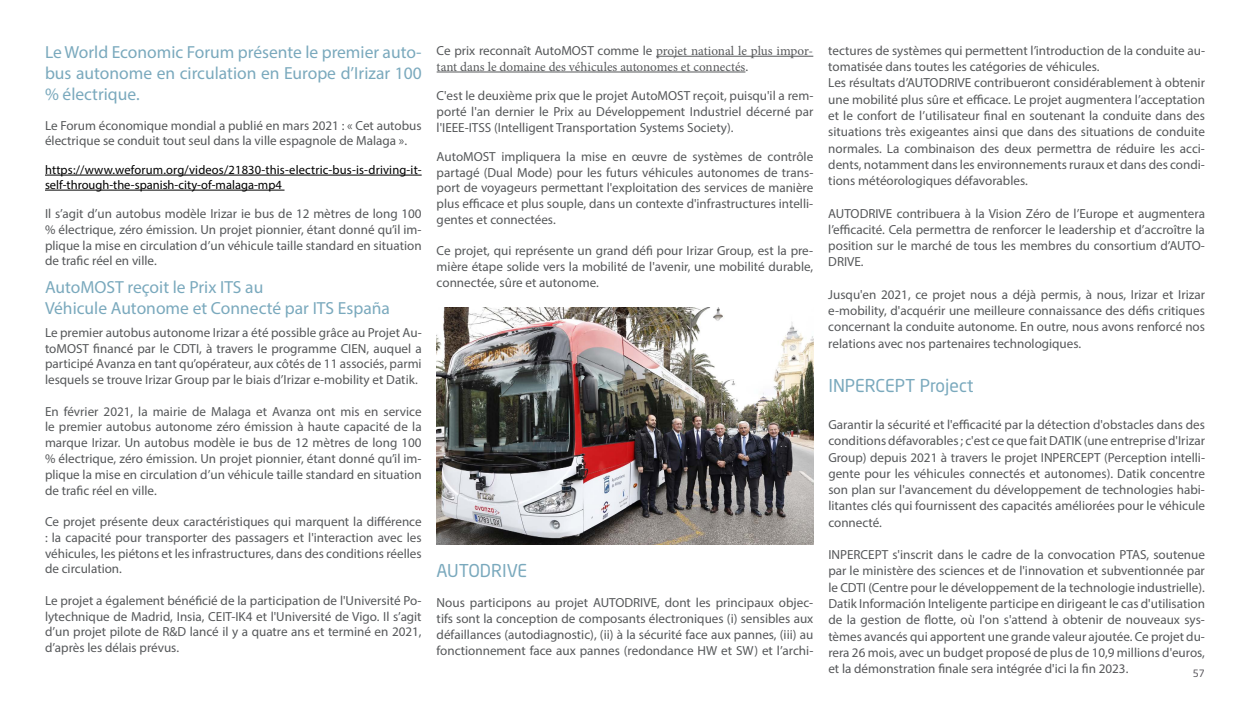
<style>
.page{position:relative;width:1250px;height:704px;background:#fff}
.page>*{position:absolute;margin:0;border:0;box-sizing:border-box;transform-origin:0 0}
.t1{font:17.5px/21px "Myriad Pro";color:#7aa9bd;text-align:justify}
.t2{font:17.5px "Neo Sans Std";color:#7aa9bd}
.t3{font:13.12px/16.2px "Myriad Pro";color:#56585a;text-align:justify}
.t4{font:13.12px "Minion Pro";color:#56585a}
.t5{font:12.5px/15px "Myriad Pro";letter-spacing:.015em;color:#000}
.t6{font:10px "Neo Sans Std";color:#555359}
.s1{font-family:"Minion Pro"}
.s2{font-family:"Myriad Pro"}
</style>
<div class="page">
<hr style="left:45px;top:175px;width:377px;height:1px;background:#000">
<hr style="left:45px;top:190px;width:240px;height:1px;background:#000">
<img style="left:437px;top:307px;width:376px;height:237px">
<hr style="left:656px;top:56px;width:157px;height:1px;background:#56585a">
<hr style="left:437px;top:72px;width:308px;height:1px;background:#56585a">
<h1 class="t1" style="left:45px;top:41px;width:378px">Le World Economic Forum présente le premier auto&shy;bus autonome en circulation en Europe d’Irizar 100 % électrique.</h1>
<p class="t3" style="left:45px;top:117px;width:378px;line-height:15.8px">Le Forum économique mondial a publié en mars 2021 : « Cet autobus électrique se conduit tout seul dans la ville espagnole de Malaga ».</p>
<p class="t5" style="left:45px;top:162px;width:378px">https://www.weforum.org/videos/21830-this-electric-bus-is-driving-it&shy;self-through-the-spanish-city-of-malaga-mp4</p>
<p class="t3" style="left:45px;top:205px;width:378px;line-height:15.8px">Il s’agit d’un autobus modèle Irizar ie bus de 12 mètres de long 100 % électrique, zéro émission. Un projet pionnier, étant donné qu’il im&shy;plique la mise en circulation d’un véhicule taille standard en situation de trafic réel en ville.</p>
<h1 class="t1" style="left:45px;top:276px;width:346px">AutoMOST reçoit le Prix ITS au<br>Véhicule Autonome et Connecté par ITS España</h1>
<p class="t3" style="left:45px;top:324px;width:378px;line-height:15.8px">Le premier autobus autonome Irizar a été possible grâce au Projet Au&shy;toMOST financé par le CDTI, à travers le programme CIEN, auquel a participé Avanza en tant qu’opérateur, aux côtés de 11 associés, parmi lesquels se trouve Irizar Group par le biais d’Irizar e-mobility et Datik.</p>
<p class="t3" style="left:45px;top:403px;width:378px;line-height:15.8px">En février 2021, la mairie de Malaga et Avanza ont mis en service le premier autobus autonome zéro émission à haute capacité de la marque Irizar. Un autobus modèle ie bus de 12 mètres de long 100 % électrique, zéro émission. Un projet pionnier, étant donné qu’il im&shy;plique la mise en circulation d’un véhicule taille standard en situation de trafic réel en ville.</p>
<p class="t3" style="left:45px;top:513px;width:378px;line-height:15.8px">Ce projet présente deux caractéristiques qui marquent la différence : la capacité pour transporter des passagers et l'interaction avec les véhicules, les piétons et les infrastructures, dans des conditions réelles de circulation.</p>
<p class="t3" style="left:45px;top:592px;width:378px;line-height:15.8px">Le projet a également bénéficié de la participation de l'Université Po&shy;lytechnique de Madrid, Insia, CEIT-IK4 et l'Université de Vigo. Il s’agit d’un projet pilote de R&amp;D lancé il y a quatre ans et terminé en 2021, d’après les délais prévus.</p>
<p class="t3" style="left:437px;top:42px;width:378px">Ce prix reconnaît AutoMOST comme le <span class="s1">projet national le plus impor-</span></p>
<p class="t4" style="left:437px;top:58px;width:313px">tant dans le domaine des véhicules autonomes et connectés<span class="s2">.</span></p>
<p class="t3" style="left:437px;top:87px;width:378px;line-height:15.8px">C'est le deuxième prix que le projet AutoMOST reçoit, puisqu'il a rem&shy;porté l'an dernier le Prix au Développement Industriel décerné par l'IEEE-ITSS (Intelligent Transportation Systems Society).</p>
<p class="t3" style="left:437px;top:148px;width:378px;line-height:15.8px">AutoMOST impliquera la mise en œuvre de systèmes de contrôle partagé (Dual Mode) pour les futurs véhicules autonomes de trans&shy;port de voyageurs permettant l'exploitation des services de manière plus efficace et plus souple, dans un contexte d'infrastructures intelli&shy;gentes et connectées.</p>
<p class="t3" style="left:437px;top:243px;width:378px;line-height:15.8px">Ce projet, qui représente un grand défi pour Irizar Group, est la pre&shy;mière étape solide vers la mobilité de l'avenir, une mobilité durable, connectée, sûre et autonome.</p>
<h1 class="t2" style="left:437px;top:559px;width:92px">AUTODRIVE</h1>
<p class="t3" style="left:437px;top:593px;width:378px">Nous participons au projet AUTODRIVE, dont les principaux objec&shy;tifs sont la conception de composants électroniques (i) sensibles aux défaillances (autodiagnostic), (ii) à la sécurité face aux pannes, (iii) au fonctionnement face aux pannes (redondance HW et SW) et l’archi-</p>
<p class="t3" style="left:828px;top:42px;width:378px;text-align:left">tectures de systèmes qui permettent l’introduction de la conduite au&shy;tomatisée dans toutes les catégories de véhicules.<br>Les résultats d’AUTODRIVE contribueront considérablement à obtenir une mobilité plus sûre et efficace. Le projet augmentera l’acceptation et le confort de l’utilisateur final en soutenant la conduite dans des situations très exigeantes ainsi que dans des situations de conduite normales. La combinaison des deux permettra de réduire les acci&shy;dents, notamment dans les environnements ruraux et dans des condi&shy;tions météorologiques défavorables.</p>
<p class="t3" style="left:828px;top:205px;width:378px">AUTODRIVE contribuera à la Vision Zéro de l’Europe et augmentera l’efficacité. Cela permettra de renforcer le leadership et d’accroître la position sur le marché de tous les membres du consortium d’AUTO-DRIVE.</p>
<p class="t3" style="left:828px;top:286px;width:378px">Jusqu'en 2021, ce projet nous a déjà permis, à nous, Irizar et Irizar e-mobility, d'acquérir une meilleure connaissance des défis critiques concernant la conduite autonome. En outre, nous avons renforcé nos relations avec nos partenaires technologiques.</p>
<h1 class="t2" style="left:828px;top:374px;width:147px">INPERCEPT Project</h1>
<p class="t3" style="left:828px;top:416px;width:378px">Garantir la sécurité et l'efficacité par la détection d'obstacles dans des conditions défavorables ; c'est ce que fait DATIK (une entreprise d'Irizar Group) depuis 2021 à travers le projet INPERCEPT (Perception intelli&shy;gente pour les véhicules connectés et autonomes). Datik concentre son plan sur l'avancement du développement de technologies habi&shy;litantes clés qui fournissent des capacités améliorées pour le véhicule connecté.</p>
<p class="t3" style="left:828px;top:546px;width:378px">INPERCEPT s'inscrit dans le cadre de la convocation PTAS, soutenue par le ministère des sciences et de l'innovation et subventionnée par le CDTI (Centre pour le développement de la technologie industrielle).<br>Datik Información Inteligente participe en dirigeant le cas d'utilisation de la gestion de flotte, où l'on s'attend à obtenir de nouveaux sys&shy;tèmes avancés qui apportent une grande valeur ajoutée. Ce projet du&shy;rera 26 mois, avec un budget proposé de plus de 10,9 millions d'euros, et la démonstration finale sera intégrée d'ici la fin 2023.</p>
<p class="t6" style="left:1193px;top:667px;width:14px">57</p>
</div>
